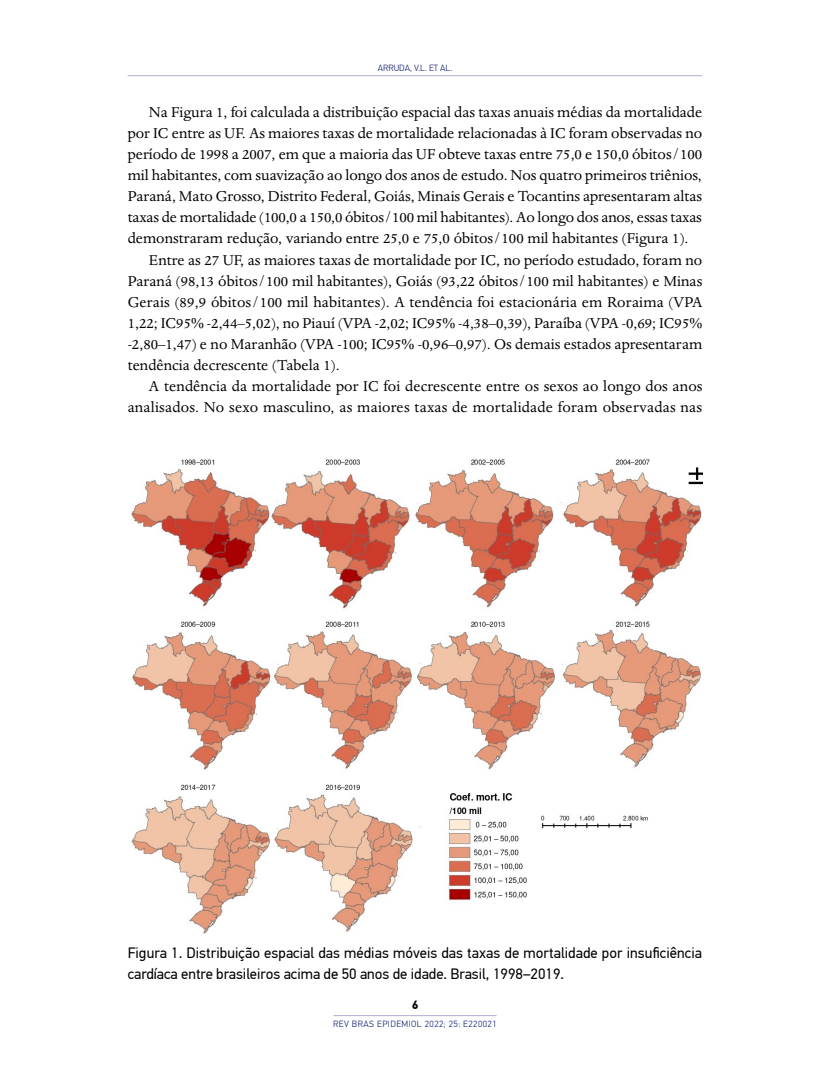
<style>
.page{position:relative;width:830px;height:1085px;background:#fff}
.page>*{position:absolute;margin:0;border:0;box-sizing:border-box;transform-origin:0 0}
.t1{font:16.5px "Dante MT Std";color:#000}
.t2{font:15px/21px "PF Din Text Pro";letter-spacing:.005em;color:#000}
.t3{font:700 12px "PF Din Text Pro";color:#000}
.t4{font:300 9px "PF Din Text Pro";letter-spacing:.05em;color:#1d2877}
.t5{font:300 9px "PF Din Text Pro";color:#1d2877}
</style>
<div class="page">
<hr style="left:128px;top:75px;width:574px;height:1px;background:#afaecf">
<hr style="left:333px;top:1015px;width:163px;height:1px;background:#afaecf">
<img style="left:131px;top:459px;width:571px;height:475px">
<p class="t5" style="left:377px;top:63px;width:76px">ARRUDA, V.L. ET AL.</p>
<p class="t1" style="left:149px;top:103px;width:554px">Na Figura 1, foi calculada a distribuição espacial das taxas anuais médias da mortalidade</p>
<p class="t1" style="left:128px;top:124px;width:576px">por IC entre as UF. As maiores taxas de mortalidade relacionadas à IC foram observadas no</p>
<p class="t1" style="left:128px;top:145px;width:575px">período de 1998 a 2007, em que a maioria das UF obteve taxas entre 75,0 e 150,0 óbitos/100</p>
<p class="t1" style="left:128px;top:166px;width:575px">mil habitantes, com suavização ao longo dos anos de estudo. Nos quatro primeiros triênios,</p>
<p class="t1" style="left:128px;top:187px;width:575px">Paraná, Mato Grosso, Distrito Federal, Goiás, Minais Gerais e Tocantins apresentaram altas</p>
<p class="t1" style="left:128px;top:208px;width:575px">taxas de mortalidade (100,0 a 150,0 óbitos/100 mil habitantes). Ao longo dos anos, essas taxas</p>
<p class="t1" style="left:128px;top:229px;width:562px">demonstraram redução, variando entre 25,0 e 75,0 óbitos/100 mil habitantes (Figura 1).</p>
<p class="t1" style="left:149px;top:250px;width:554px">Entre as 27 UF, as maiores taxas de mortalidade por IC, no período estudado, foram no</p>
<p class="t1" style="left:128px;top:271px;width:576px">Paraná (98,13 óbitos/100 mil habitantes), Goiás (93,22 óbitos/100 mil habitantes) e Minas</p>
<p class="t1" style="left:128px;top:292px;width:576px">Gerais (89,9 óbitos/100 mil habitantes). A tendência foi estacionária em Roraima (VPA</p>
<p class="t1" style="left:128px;top:313px;width:576px">1,22; IC95% -2,44–5,02), no Piauí (VPA -2,02; IC95% -4,38–0,39), Paraíba (VPA -0,69; IC95%</p>
<p class="t1" style="left:128px;top:334px;width:576px">-2,80–1,47) e no Maranhão (VPA -100; IC95% -0,96–0,97). Os demais estados apresentaram</p>
<p class="t1" style="left:128px;top:355px;width:213px">tendência decrescente (Tabela 1).</p>
<p class="t1" style="left:149px;top:376px;width:555px">A tendência da mortalidade por IC foi decrescente entre os sexos ao longo dos anos</p>
<p class="t1" style="left:128px;top:397px;width:575px">analisados. No sexo masculino, as maiores taxas de mortalidade foram observadas nas</p>
<p class="t2" style="left:128px;top:941px;width:575px">Figura 1. Distribuição espacial das médias móveis das taxas de mortalidade por insuficiência cardíaca entre brasileiros acima de 50 anos de idade. Brasil, 1998–2019.</p>
<p class="t3" style="left:411px;top:997px;width:8px">6</p>
<p class="t4" style="left:333px;top:1018px;width:165px">REV BRAS EPIDEMIOL 2022; 25: E220021</p>
</div>
